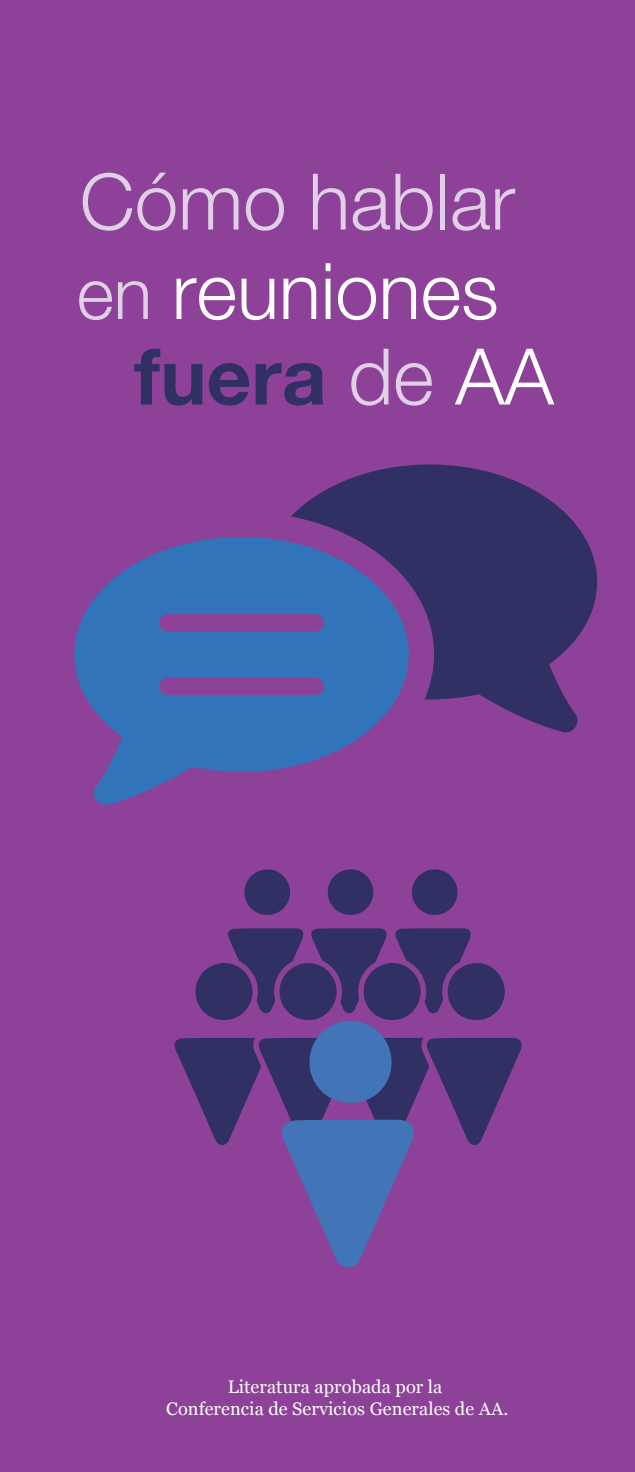
<style>
.page{position:relative;width:635px;height:1472px;background:#fff}
.page>*{position:absolute;margin:0;border:0;box-sizing:border-box;transform-origin:0 0}
.t1{font:300 78.08px "Helvetica Neue LT Std";color:#fff}
.t2{font:300 78.08px "Helvetica Neue LT Std";color:#dfd0e6}
.t3{font:700 78.08px "Helvetica Neue LT Std";color:#303064}
.t4{font:18.22px/21.8px "Georgia";letter-spacing:.005em;color:#fff;text-align:center}
.s1{font-size:71.33px;color:#dfd0e6}
.s2{font-weight:300;color:#dfd0e6}
.s3{font-weight:300;color:#fff}
</style>
<div class="page">
<div style="left:0;top:0;width:634px;height:1472px;background:#8e4198"></div>
<svg style="left:291px;top:464px;width:306px;height:269px;fill:#303064"></svg>
<svg style="left:74px;top:537px;width:335px;height:268px;fill:#3174ba"></svg>
<div style="left:240px;top:865px;width:53px;height:54px;background:#303064;border:4px solid #8e4198;border-radius:50%"></div>
<div style="left:324px;top:865px;width:53px;height:54px;background:#303064;border:4px solid #8e4198;border-radius:50%"></div>
<svg style="left:228px;top:928px;width:243px;height:86px;background:#3e326b"></svg>
<div style="left:408px;top:865px;width:53px;height:54px;background:#303064;border:4px solid #8e4198;border-radius:50%"></div>
<svg style="left:189px;top:957px;width:69px;height:69px;fill:#303064"></svg>
<svg style="left:274px;top:957px;width:68px;height:69px;fill:#303064"></svg>
<svg style="left:358px;top:957px;width:68px;height:69px;fill:#303064"></svg>
<svg style="left:442px;top:957px;width:68px;height:69px;fill:#303064"></svg>
<svg style="left:174px;top:1031px;width:348px;height:236px"></svg>
<div style="left:309px;top:1020px;width:82px;height:83px;background:#4274b8;border-radius:50%"></div>
<h1 class="t2" style="left:80px;top:154px;width:437px">Cómo hablar</h1>
<h1 class="t1" style="left:77px;top:243px;width:423px"><span class="s1">en</span> reuniones</h1>
<h1 class="t3" style="left:134px;top:328px;width:421px">fuera <span class="s2">de</span> <span class="s3">AA</span></h1>
<p class="t4" style="left:166px;top:1374px;width:343px">Literatura aprobada por la<br>Conferencia de Servicios Generales de AA.</p>
</div>
